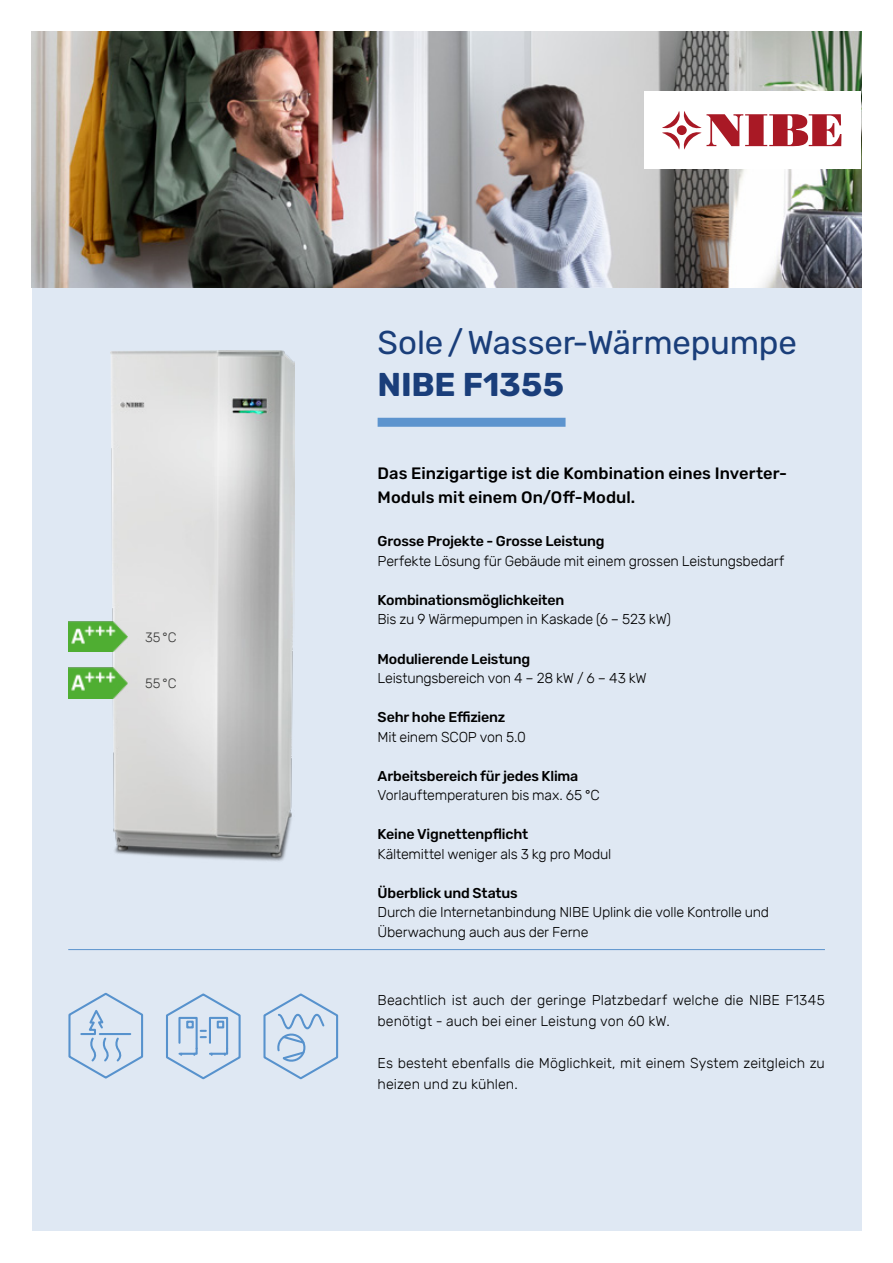
<style>
.page{position:relative;width:893px;height:1263px;background:#fff}
.page>*{position:absolute;margin:0;border:0;box-sizing:border-box;transform-origin:0 0}
.t1{font:33px "Rubik";letter-spacing:-.005em;color:#1a3e7a}
.t2{font:700 33px "Rubik";letter-spacing:-.005em;color:#1a3e7a}
.t3{font:500 16.5px/24px "Rubik";letter-spacing:.005em;color:#000}
.t4{font:300 14.25px/21px "Rubik";letter-spacing:-.01em;color:#000}
.t5{font:500 14.25px "Rubik";letter-spacing:-.015em;color:#000}
.t6{font:300 13.5px "Rubik";color:#3c3c3b}
</style>
<div class="page">
<div style="left:32px;top:32px;width:829px;height:1199px;background:#dfe8f3"></div>
<img style="left:32px;top:32px;width:829px;height:255px">
<div style="left:644px;top:91px;width:217px;height:78px;background:#fff"></div>
<svg style="left:662px;top:111px;width:179px;height:39px"></svg>
<hr style="left:68px;top:949px;width:757px;height:1px;background:#5d94ce">
<img style="left:110px;top:350px;width:184px;height:511px">
<svg style="left:68px;top:992px;width:76px;height:87px"></svg>
<div style="left:378px;top:418px;width:188px;height:9px;background:#5d94ce"></div>
<img style="left:68px;top:621px;width:60px;height:30px">
<svg style="left:166px;top:993px;width:75px;height:87px"></svg>
<svg style="left:263px;top:993px;width:76px;height:87px"></svg>
<img style="left:68px;top:668px;width:60px;height:30px">
<p class="t6" style="left:145px;top:630px;width:33px">35 °C</p>
<p class="t6" style="left:145px;top:675px;width:33px">55 °C</p>
<h1 class="t1" style="left:378px;top:324px;width:421px">Sole/Wasser-Wärmepumpe</h1>
<h1 class="t2" style="left:378px;top:365px;width:188px">NIBE F1355</h1>
<p class="t3" style="left:378px;top:462px;width:411px">Das Einzigartige ist die Kombination eines Inverter-<br>Moduls mit einem On/Off-Modul.</p>
<p class="t5" style="left:378px;top:533px;width:228px">Grosse Projekte - Grosse Leistung</p>
<p class="t4" style="left:378px;top:551px;width:408px">Perfekte Lösung für Gebäude mit einem grossen Leistungsbedarf</p>
<p class="t5" style="left:378px;top:592px;width:188px">Kombinationsmöglichkeiten</p>
<p class="t4" style="left:378px;top:609px;width:295px">Bis zu 9 Wärmepumpen in Kaskade (6 – 523 kW)</p>
<p class="t5" style="left:378px;top:650px;width:154px">Modulierende Leistung</p>
<p class="t4" style="left:378px;top:668px;width:271px">Leistungsbereich von 4 – 28 kW / 6 – 43 kW</p>
<p class="t5" style="left:378px;top:709px;width:129px">Sehr hohe Effizienz</p>
<p class="t4" style="left:378px;top:726px;width:150px">Mit einem SCOP von 5.0</p>
<p class="t5" style="left:378px;top:767px;width:202px">Arbeitsbereich für jedes Klima</p>
<p class="t4" style="left:378px;top:785px;width:224px">Vorlauftemperaturen bis max. 65 °C</p>
<p class="t5" style="left:378px;top:826px;width:152px">Keine Vignettenpflicht</p>
<p class="t4" style="left:378px;top:843px;width:235px">Kältemittel weniger als 3 kg pro Modul</p>
<p class="t5" style="left:378px;top:884px;width:142px">Überblick und Status</p>
<p class="t4" style="left:378px;top:903px;width:393px;line-height:19.5px">Durch die Internetanbindung NIBE Uplink die volle Kontrolle und<br>Überwachung auch aus der Ferne</p>
<p class="t4" style="left:378px;top:990px;width:449px">Beachtlich ist auch der geringe Platzbedarf welche die NIBE F1345 benötigt - auch bei einer Leistung von 60 kW.</p>
<p class="t4" style="left:378px;top:1053px;width:449px">Es besteht ebenfalls die Möglichkeit, mit einem System zeitgleich zu heizen und zu kühlen.</p>
</div>
